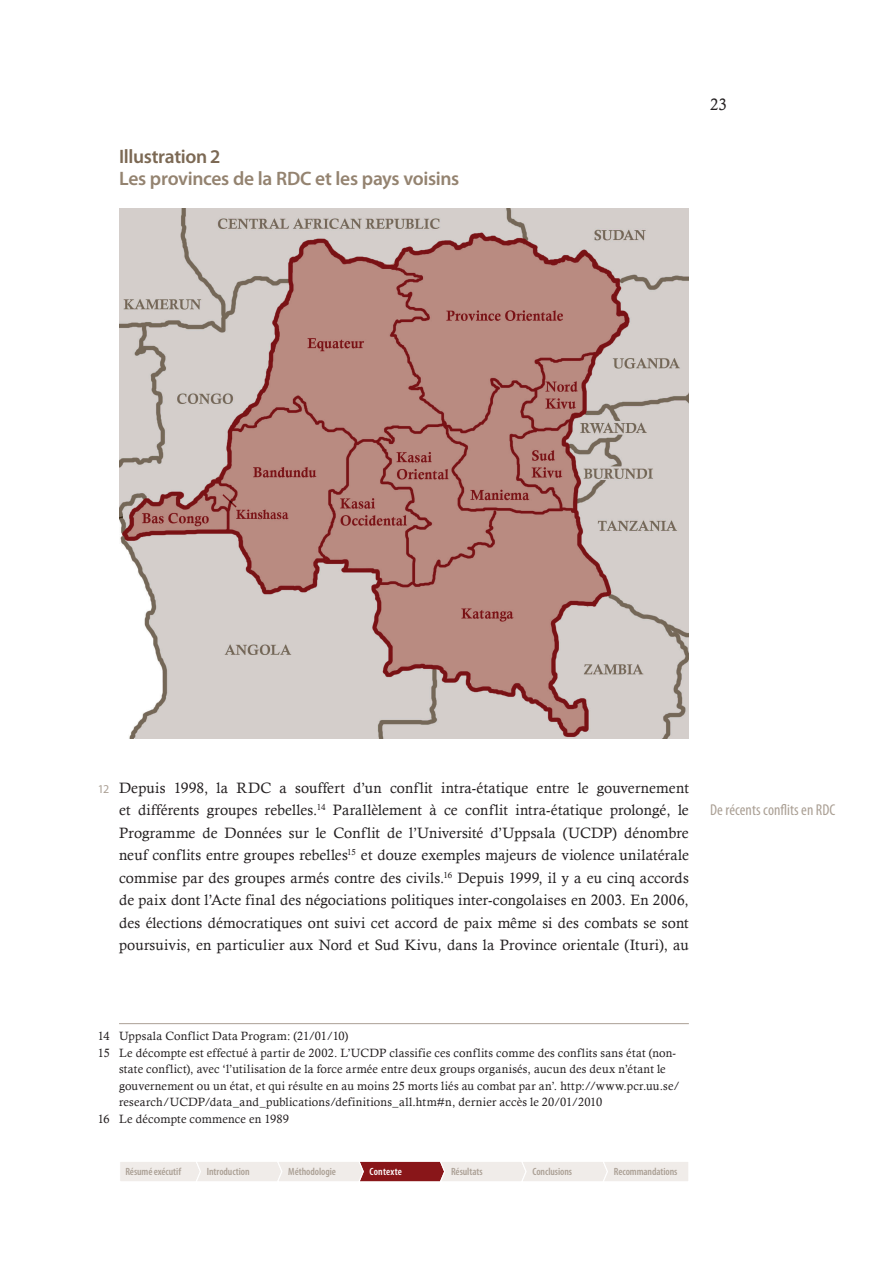
<style>
.page{position:relative;width:893px;height:1263px;background:#fff}
.page>*{position:absolute;margin:0;border:0;box-sizing:border-box;transform-origin:0 0}
.t1{font:600 19.5px "Myriad Pro";letter-spacing:-.015em;color:#948370}
.t2{font:600 19.5px "Myriad Pro";letter-spacing:-.015em;color:#7c6954}
.t3{font:16.5px "Calisto";color:#231f20}
.t4{font:condensed 15.75px "Myriad Pro";color:#aba095}
.t5{font:15px/22.5px "Calisto";letter-spacing:.02em;color:#231f20;text-align:justify}
.t6{font:12px "Calisto";letter-spacing:.02em;color:#231f20}
.t7{font:600 condensed 10.5px "Myriad Pro";letter-spacing:-.005em;color:#aba095}
.t8{font:600 condensed 10.5px "Myriad Pro";letter-spacing:.015em;color:#fff}
.s1{font-family:"Myriad Pro";font-size:12px;color:#aba095}
</style>
<div class="page">
<hr style="left:119px;top:1023px;width:570px;height:1px;background:#aba095">
<img style="left:119px;top:208px;width:570px;height:530px">
<svg style="left:120px;top:1161px;width:568px;height:21px;background:#e4d2d0"></svg>
<h1 class="t2" style="left:119px;top:144px;width:103px">Illustration 2</h1>
<h1 class="t1" style="left:98px;top:166px;width:363px">Les provinces de la RDC et les pays voisins</h1>
<p class="t3" style="left:710px;top:95px;width:18px">23</p>
<p class="t5" style="left:119px;top:776px;width:571px;text-indent:-21px"><span class="s1">12</span> Depuis 1998, la RDC a souffert d’un conflit intra-étatique entre le gouvernement et différents groupes rebelles.<sup>14</sup> Parallèlement à ce conflit intra-étatique prolongé, le Programme de Données sur le Conflit de l’Université d’Uppsala (UCDP) dénombre neuf conflits entre groupes rebelles<sup>15</sup> et douze exemples majeurs de violence unilatérale commise par des groupes armés contre des civils.<sup>16</sup> Depuis 1999, il y a eu cinq accords de paix dont l’Acte final des négociations politiques inter-congolaises en 2003. En 2006, des élections démocratiques ont suivi cet accord de paix même si des combats se sont poursuivis, en particulier aux Nord et Sud Kivu, dans la Province orientale (Ituri), au</p>
<p class="t4" style="left:710px;top:801px;width:127px">De récents conflits en RDC</p>
<p class="t6" style="left:98px;top:1029px;width:252px">14 Uppsala Conflict Data Program: (21/01/10)</p>
<p class="t6" style="left:98px;top:1045px;width:580px">15 Le décompte est effectué à partir de 2002. L’UCDP classifie ces conflits comme des conflits sans état (non-</p>
<p class="t6" style="left:119px;top:1062px;width:548px">state conflict), avec ‘l’utilisation de la force armée entre deux groups organisés, aucun des deux n’étant le</p>
<p class="t6" style="left:119px;top:1078px;width:562px">gouvernement ou un état, et qui résulte en au moins 25 morts liés au combat par an’. http://www.pcr.uu.se/</p>
<p class="t6" style="left:119px;top:1095px;width:485px">research/UCDP/data_and_publications/definitions_all.htm#n, dernier accès le 20/01/2010</p>
<p class="t6" style="left:98px;top:1111px;width:193px">16 Le décompte commence en 1989</p>
<p class="t7" style="left:125px;top:1165px;width:57px">Résumé exécutif</p>
<p class="t7" style="left:207px;top:1165px;width:44px">Introduction</p>
<p class="t7" style="left:288px;top:1165px;width:49px">Méthodologie</p>
<p class="t8" style="left:370px;top:1165px;width:34px">Contexte</p>
<p class="t7" style="left:451px;top:1165px;width:33px">Résultats</p>
<p class="t7" style="left:532px;top:1165px;width:41px">Conclusions</p>
<p class="t7" style="left:614px;top:1165px;width:65px">Recommandations</p>
</div>
